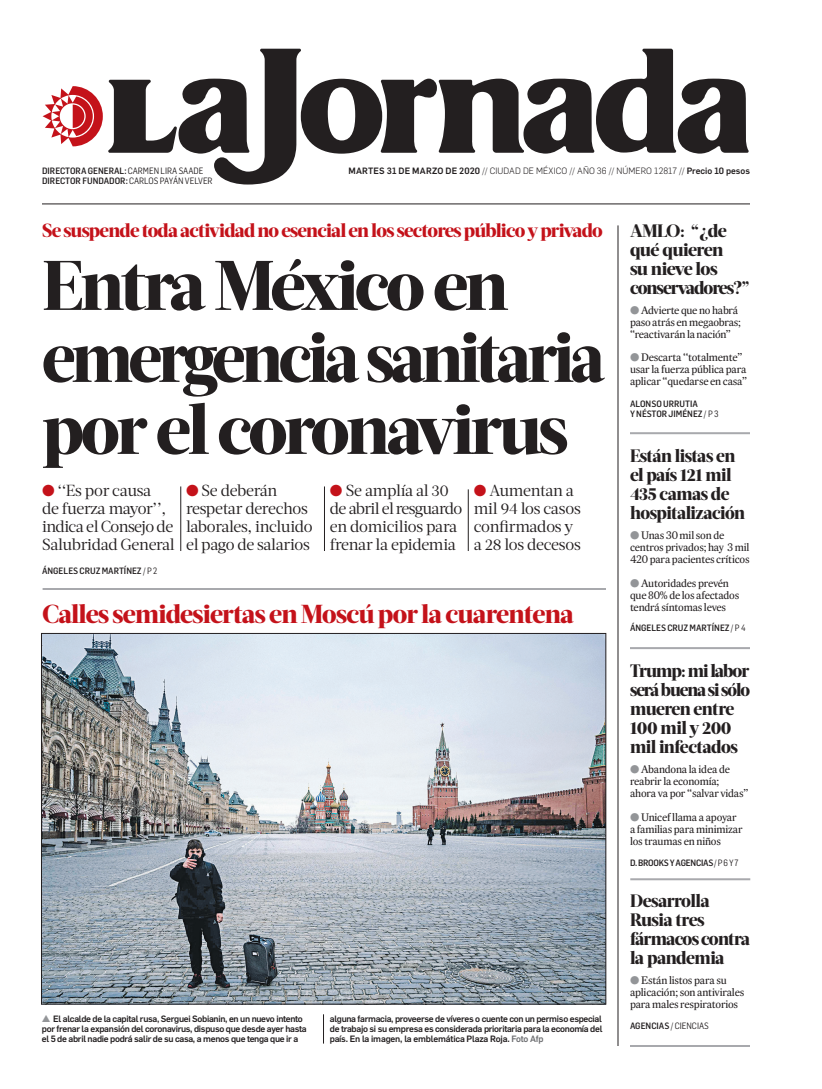
<style>
.page{position:relative;width:822px;height:1089px;background:#fff}
.page>*{position:absolute;margin:0;border:0;box-sizing:border-box;transform-origin:0 0}
.CABEZA_72{font:800 70px/72px "Acta Headline";letter-spacing:-.06em;color:#231f20}
.CABEZA_FOTO_24{font:800 26px "Acta Headline";letter-spacing:-.03em;color:#c4121a}
.BALAZO_ROJO_19{font:800 19px "Acta Headline";letter-spacing:-.04em;color:#c4121a}
.AVISO_18{font:800 18px/19px "Acta Headline";letter-spacing:-.03em;color:#231f20}
.AVISO_18-2{font:800 18px/19px "Acta Headline";letter-spacing:-.05em;color:#231f20}
.SUMARIO_17{font:16px/18px "Acta Deck";letter-spacing:-.02em;color:#231f20}
.SUMARIO_9_5{font:11px/12px "Expresso Tx";letter-spacing:-.02em;color:#231f20}
.PIE_DE_FOTO_SIN_PLEC{font:500 9px/10px "Flama";letter-spacing:-.035em;color:#231f20}
.CREDITO_PORTADA{font:500 9px "Flama Semicond";color:#231f20}
.FECHA_AÑO_NUM_PORTAD{font:300 9px "Flama";letter-spacing:.01em;color:#231f20}
.SUMARIO_9_5-2{font:500 9px/10px "Flama Semicond";color:#231f20}
.SUMARIO_9_5-3{font:500 9px "Flama Semicond";letter-spacing:-.025em;color:#231f20}
.SUMARIO_9_5-4{font:9px "Flama Semicond";color:#231f20}
.s1{font-weight:400}
.s2{font-weight:500}
.s3{color:#c4121a}
.s4{color:#939598}
.s5{color:#6c6d70}
</style>
<div class="page">
<svg style="left:43px;top:49px;width:706px;height:136px"></svg>
<hr style="left:42px;top:204px;width:708px;height:1px;background:#231f20">
<hr style="left:618px;top:225px;width:1px;height:821px;background:#231f20">
<hr style="left:181px;top:486px;width:1px;height:65px;background:#231f20">
<hr style="left:324px;top:486px;width:1px;height:65px;background:#231f20">
<hr style="left:468px;top:489px;width:1px;height:62px;background:#231f20">
<img style="left:43px;top:635px;width:561px;height:367px">
<hr style="left:323px;top:1014px;width:1px;height:30px;background:#231f20">
<hr style="left:630px;top:432px;width:120px;height:2px;background:#a8a9ad">
<hr style="left:630px;top:647px;width:120px;height:2px;background:#a8a9ad">
<hr style="left:43px;top:588px;width:563px;height:2px;background:#a8a9ad">
<hr style="left:630px;top:878px;width:120px;height:2px;background:#a8a9ad">
<hr style="left:630px;top:1045px;width:120px;height:2px;background:#a8a9ad">
<p class="CREDITO_PORTADA" style="left:42px;top:165px;width:163px">DIRECTORA GENERAL: <span class="s1">CARMEN LIRA SAADE</span></p>
<p class="FECHA_AÑO_NUM_PORTAD" style="left:349px;top:164px;width:403px"><span class="s2">MARTES 31 DE MARZO DE 2020</span> // CIUDAD DE MÉXICO // AÑO 36 // NÚMERO 12817 // <span class="s2">Precio 10 pesos</span></p>
<p class="CREDITO_PORTADA" style="left:42px;top:175px;width:172px">DIRECTOR FUNDADOR: <span class="s1">CARLOS PAYÁN VELVER</span></p>
<p class="BALAZO_ROJO_19" style="left:42px;top:219px;width:562px">Se suspende toda actividad no esencial en los sectores público y privado</p>
<p class="CABEZA_72" style="left:42px;top:250px;width:565px">Entra México en emergencia sanitaria por el coronavirus</p>
<p class="SUMARIO_17" style="left:42px;top:482px;width:134px"><span class="s3">●</span> ‘‘Es por causa<br>de fuerza mayor’’, indica el Consejo de<br>Salubridad General</p>
<p class="SUMARIO_17" style="left:186px;top:482px;width:128px"><span class="s3">●</span> Se deberán respetar derechos laborales, incluido el pago de salarios</p>
<p class="SUMARIO_17" style="left:330px;top:482px;width:134px"><span class="s3">●</span> Se amplía al 30 de abril el resguardo en domicilios para frenar la epidemia</p>
<p class="SUMARIO_17" style="left:474px;top:482px;width:109px"><span class="s3">●</span> Aumentan a mil 94 los casos confirmados y a 28 los decesos</p>
<p class="CREDITO_PORTADA" style="left:42px;top:565px;width:117px">ÁNGELES CRUZ MARTÍNEZ <span class="s1">/ P 2</span></p>
<p class="CABEZA_FOTO_24" style="left:42px;top:599px;width:533px">Calles semidesiertas en Moscú por la cuarentena</p>
<p class="PIE_DE_FOTO_SIN_PLEC" style="left:42px;top:1013px;width:266px"><span class="s4">▲</span> El alcalde de la capital rusa, Serguei Sobianin, en un nuevo intento por frenar la expansión del coronavirus, dispuso que desde ayer hasta el 5 de abril nadie podrá salir de su casa, a menos que tenga que ir a</p>
<p class="PIE_DE_FOTO_SIN_PLEC" style="left:330px;top:1013px;width:274px;text-align:justify">alguna farmacia, proveerse de víveres o cuente con un permiso especial de trabajo si su empresa es considerada prioritaria para la economía del país. En la imagen, la emblemática Plaza Roja. <span class="s5">Foto Afp</span></p>
<p class="AVISO_18-2" style="left:630px;top:221px;width:121px">AMLO: “¿de qué quieren<br>su nieve los conservadores?”</p>
<p class="SUMARIO_9_5" style="left:630px;top:304px;width:112px"><span class="s4">●</span> Advierte que no habrá paso atrás en megaobras; ‘‘reactivarán la nación’’</p>
<p class="SUMARIO_9_5" style="left:630px;top:351px;width:119px"><span class="s4">●</span> Descarta ‘‘totalmente’’ usar la fuerza pública para aplicar ‘‘quedarse en casa’’</p>
<p class="SUMARIO_9_5-2" style="left:630px;top:398px;width:90px">ALONSO URRUTIA<br>Y NÉSTOR JIMÉNEZ <span class="s1">/ P 3</span></p>
<p class="AVISO_18" style="left:630px;top:447px;width:117px">Están listas en el país 121 mil<br>435 camas de hospitalización</p>
<p class="SUMARIO_9_5" style="left:630px;top:529px;width:121px"><span class="s4">●</span> Unas 30 mil son de centros privados; hay 3 mil<br>420 para pacientes críticos</p>
<p class="SUMARIO_9_5" style="left:630px;top:577px;width:111px"><span class="s4">●</span> Autoridades prevén que 80% de los afectados tendrá síntomas leves</p>
<p class="SUMARIO_9_5-2" style="left:630px;top:623px;width:117px">ÁNGELES CRUZ MARTÍNEZ <span class="s1">/ P 4</span></p>
<p class="AVISO_18" style="left:630px;top:662px;width:121px">Trump: mi labor será buena si sólo mueren entre<br>100 mil y 200 mil infectados</p>
<p class="SUMARIO_9_5" style="left:630px;top:763px;width:120px"><span class="s4">●</span> Abandona la idea de reabrir la economía;<br>ahora va por ‘‘salvar vidas’’</p>
<p class="SUMARIO_9_5" style="left:630px;top:811px;width:114px"><span class="s4">●</span> Unicef llama a apoyar a familias para minimizar los traumas en niños</p>
<p class="SUMARIO_9_5-3" style="left:630px;top:857px;width:110px">D. BROOKS Y AGENCIAS <span class="s1">/ P 6 Y 7</span></p>
<p class="AVISO_18" style="left:630px;top:892px;width:122px">Desarrolla<br>Rusia tres fármacos contra la pandemia</p>
<p class="SUMARIO_9_5" style="left:630px;top:975px;width:116px"><span class="s4">●</span> Están listos para su aplicación; son antivirales para males respiratorios</p>
<p class="SUMARIO_9_5-4" style="left:630px;top:1021px;width:80px"><span class="s2">AGENCIAS</span> / CIENCIAS</p>
</div>
